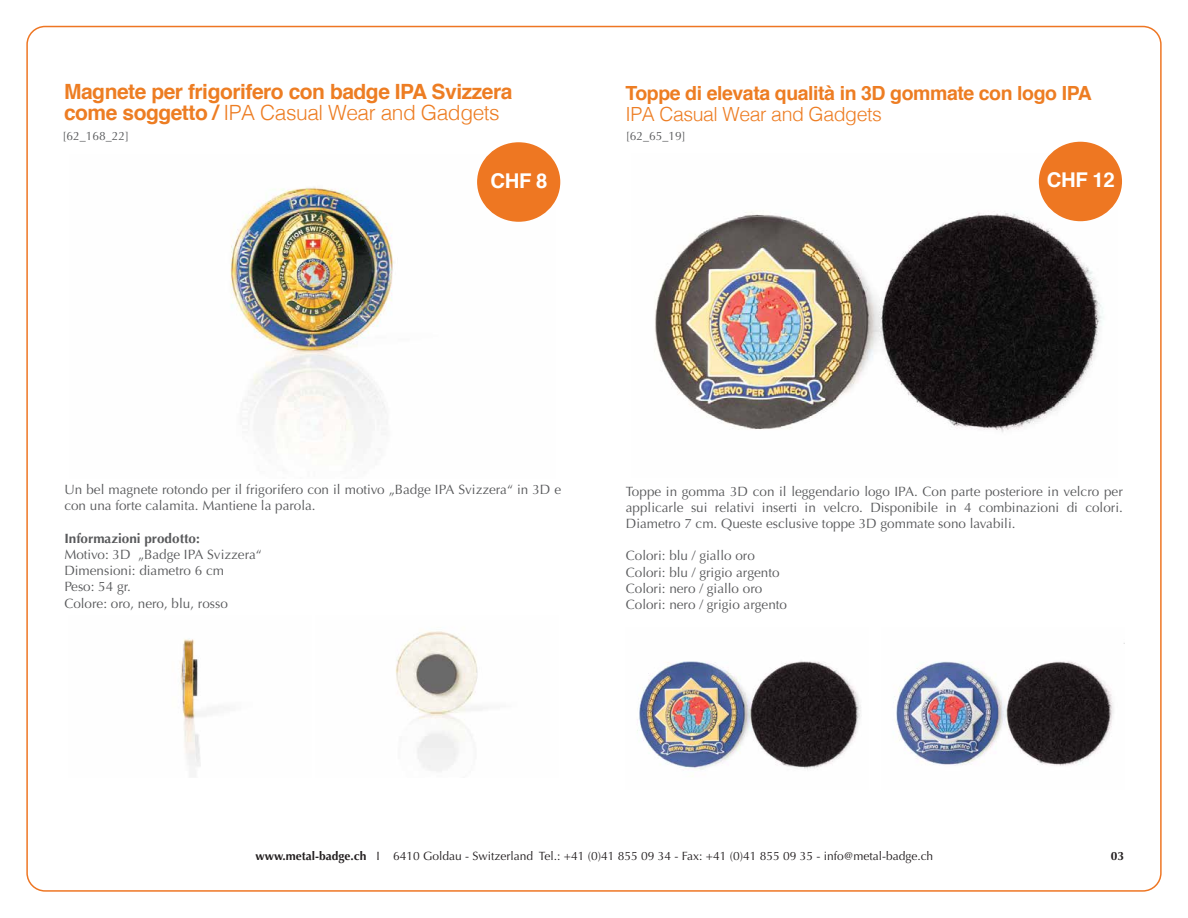
<style>
.page{position:relative;width:1188px;height:918px;background:#fff}
.page>*{position:absolute;margin:0;border:0;box-sizing:border-box;transform-origin:0 0}
.t1{font:700 21px/21px "Helvetica";letter-spacing:-.02em;color:#ed7d23}
.t2{font:700 20.4px "Helvetica";letter-spacing:-.02em;color:#fff}
.t3{font:700 19.5px "Helvetica";letter-spacing:-.02em;color:#ed7d23}
.t4{font:300 19.5px "Helvetica";letter-spacing:-.02em;color:#ed7d23}
.t5{font:13.5px/16.2px "Optima";color:#58595b}
.t6{font:700 13.5px "Optima";color:#58595b}
.t7{font:12px "Optima";color:#231f20}
.t8{font:12px "Optima";color:#58595b}
.t9{font:700 12px "Optima";color:#231f20}
.s1{font-weight:300}
.s2{font-weight:700}
</style>
<div class="page">
<img style="left:655px;top:154px;width:462px;height:279px">
<img style="left:230px;top:156px;width:326px;height:298px">
<div style="left:477px;top:142px;width:83px;height:80px;background:#e72;border-radius:50%"></div>
<div style="left:1039px;top:142px;width:83px;height:79px;background:#e72;border-radius:50%"></div>
<img style="left:180px;top:638px;width:27px;height:128px">
<img style="left:395px;top:631px;width:88px;height:140px">
<img style="left:637px;top:661px;width:224px;height:116px">
<img style="left:894px;top:643px;width:230px;height:123px">
<h1 class="t1" style="left:64px;top:81px;width:450px">Magnete per frigorifero con badge IPA Svizzera come soggetto / <span class="s1">IPA Casual Wear and Gadgets</span></h1>
<p class="t8" style="left:63px;top:129px;width:68px">[62_168_22]</p>
<h2 class="t2" style="left:491px;top:164px;width:58px">CHF 8</h2>
<h3 class="t3" style="left:625px;top:77px;width:468px">Toppe di elevata qualità in 3D gommate con logo IPA</h3>
<h3 class="t4" style="left:625px;top:97px;width:258px">IPA Casual Wear and Gadgets</h3>
<p class="t8" style="left:626px;top:129px;width:62px">[62_65_19]</p>
<h2 class="t2" style="left:1047px;top:164px;width:69px">CHF 12</h2>
<p class="t5" style="left:64px;top:482px;width:498px">Un bel magnete rotondo per il frigorifero con il motivo „Badge IPA Svizzera“ in 3D e con una forte calamita. Mantiene la parola.</p>
<p class="t6" style="left:64px;top:530px;width:137px">Informazioni prodotto:</p>
<p class="t5" style="left:64px;top:546px;width:199px">Motivo: 3D „Badge IPA Svizzera“<br>Dimensioni: diametro 6 cm<br>Peso: 54 gr.<br>Colore: oro, nero, blu, rosso</p>
<p class="t5" style="left:626px;top:483px;width:499px;text-align:justify">Toppe in gomma 3D con il leggendario logo IPA. Con parte posteriore in velcro per applicarle sui relativi inserti in velcro. Disponibile in 4 combinazioni di colori.<br>Diametro 7 cm. Queste esclusive toppe 3D gommate sono lavabili.</p>
<p class="t5" style="left:626px;top:548px;width:163px">Colori: blu / giallo oro<br>Colori: blu / grigio argento<br>Colori: nero / giallo oro<br>Colori: nero / grigio argento</p>
<p class="t7" style="left:255px;top:849px;width:679px"><span class="s2">www.metal-badge.ch</span> I 6410 Goldau - Switzerland Tel.: +41 (0)41 855 09 34 - Fax: +41 (0)41 855 09 35 - info@metal-badge.ch</p>
<p class="t9" style="left:1111px;top:849px;width:15px">03</p>
</div>
